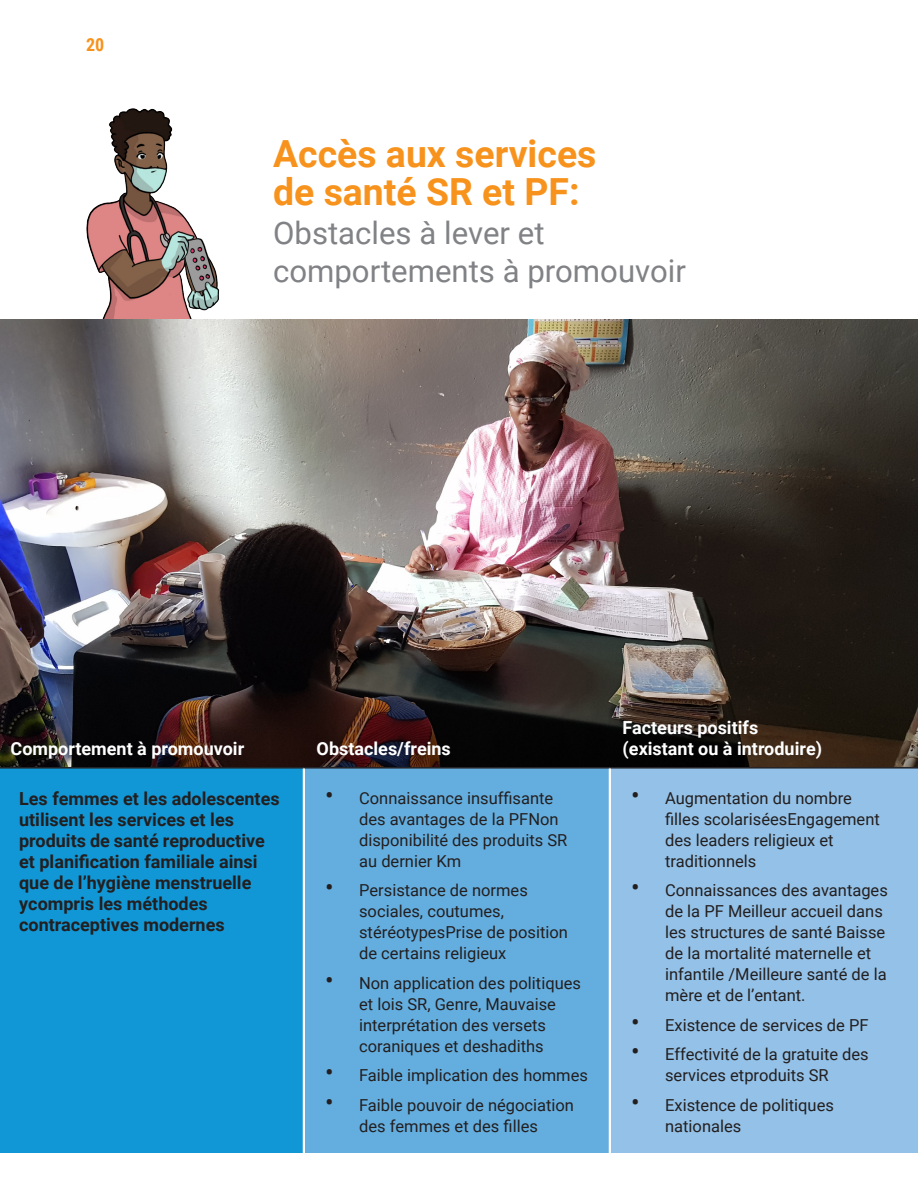
<style>
.page{position:relative;width:918px;height:1188px;background:#fff}
.page>*{position:absolute;margin:0;border:0;box-sizing:border-box;transform-origin:0 0}
.t1{font:700 37.35px/38.4px "Roboto";color:#f7931d}
.t2{font:31.2px/38.4px "Roboto";color:#808285}
.lateral_paragraph{font:700 18px/21px "Roboto";color:#231f20}
.lateral_paragraph-2{font:700 18px/21px "Roboto";color:#fff}
.t3{font:700 18px "Roboto Condensed";color:#f7931d}
.t4{font:16.5px/21px "Roboto";color:#231f20}
.s1{font-size:25.5px}
</style>
<div class="page">
<img style="left:86px;top:108px;width:141px;height:212px">
<img style="left:0;top:320px;width:918px;height:447px">
<div style="left:0;top:768px;width:304px;height:385px;background:#1197d6"></div>
<div style="left:304px;top:768px;width:306px;height:385px;background:#64aedf"></div>
<div style="left:610px;top:768px;width:308px;height:385px;background:#93c1e7"></div>
<hr style="left:0;top:767px;width:304px;height:2px;background:#231f20">
<hr style="left:304px;top:767px;width:306px;height:2px;background:#231f20">
<hr style="left:610px;top:767px;width:308px;height:2px;background:#231f20">
<hr style="left:303px;top:769px;width:2px;height:384px;background:#fff">
<hr style="left:609px;top:769px;width:2px;height:384px;background:#fff">
<p class="t3" style="left:86px;top:32px;width:20px">20</p>
<h1 class="t1" style="left:273px;top:133px;width:325px">Accès aux services de santé SR et PF:</h1>
<h1 class="t2" style="left:273px;top:212px;width:414px">Obstacles à lever et comportements à promouvoir</h1>
<p class="lateral_paragraph-2" style="left:11px;top:737px;width:235px">Comportement à promouvoir</p>
<p class="lateral_paragraph-2" style="left:317px;top:737px;width:136px">Obstacles/freins</p>
<p class="lateral_paragraph" style="left:19px;top:788px;width:262px">Les femmes et les adolescentes utilisent les services et les produits de santé reproductive et planification familiale ainsi que de l’hygiène menstruelle<br>y compris les méthodes contraceptives modernes</p>
<p class="t4" style="left:359px;top:787px;width:210px;text-indent:-34px"><span class="s1">•</span> Connaissance insuffisante des avantages de la PF Non disponibilité des produits SR au dernier Km</p>
<p class="t4" style="left:359px;top:879px;width:210px;text-indent:-34px"><span class="s1">•</span> Persistance de normes sociales, coutumes, stéréotypes Prise de position de certains religieux</p>
<p class="t4" style="left:325px;top:972px;width:257px;text-align:center"><span class="s1">•</span> Non application des politiques et lois SR, Genre, Mauvaise interprétation des versets coraniques et des hadiths</p>
<p class="t4" style="left:325px;top:1064px;width:264px"><span class="s1">•</span> Faible implication des hommes</p>
<p class="t4" style="left:325px;top:1094px;width:250px;text-align:center"><span class="s1">•</span> Faible pouvoir de négociation des femmes et des filles</p>
<p class="lateral_paragraph-2" style="left:623px;top:716px;width:201px">Facteurs positifs (existant ou à introduire)</p>
<p class="t4" style="left:665px;top:787px;width:216px;text-indent:-34px"><span class="s1">•</span> Augmentation du nombre filles scolarisées Engagement des leaders religieux et traditionnels</p>
<p class="t4" style="left:665px;top:879px;width:224px;text-indent:-34px"><span class="s1">•</span> Connaissances des avantages de la PF Meilleur accueil dans les structures de santé Baisse de la mortalité maternelle et infantile / Meilleure santé de la mère et de l’entant.</p>
<p class="t4" style="left:631px;top:1014px;width:239px"><span class="s1">•</span> Existence de services de PF</p>
<p class="t4" style="left:631px;top:1043px;width:239px;text-align:center"><span class="s1">•</span> Effectivité de la gratuite des services et produits SR</p>
<p class="t4" style="left:665px;top:1094px;width:170px;text-indent:-34px"><span class="s1">•</span> Existence de politiques nationales</p>
</div>
